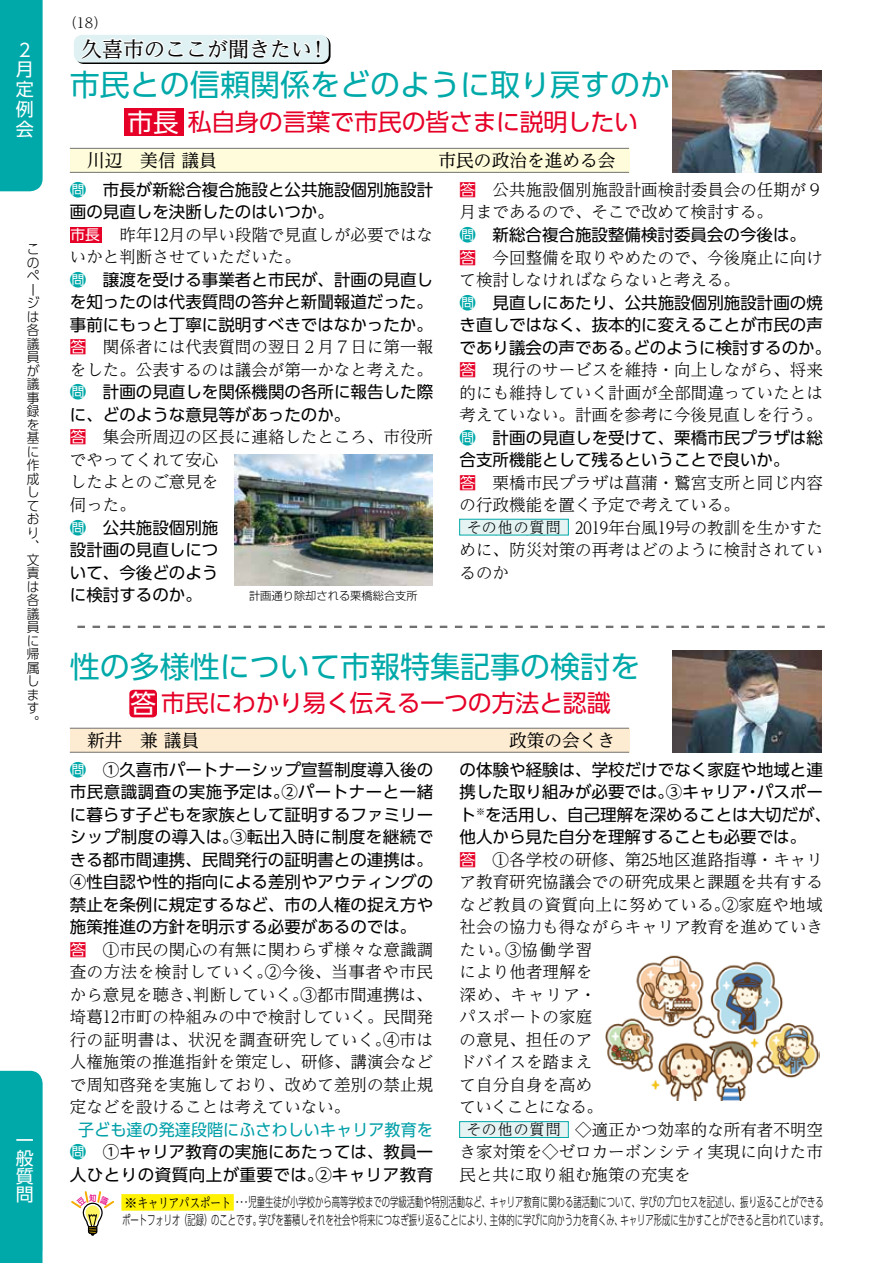
<style>
.page{position:relative;width:893px;height:1263px;background:#fff}
.page>*{position:absolute;margin:0;border:0;box-sizing:border-box;transform-origin:0 0}
.t1{font:30px "UD Shin Go Pro";color:#00a9a9}
.t2{font:24px "UD Shin Go Pro";letter-spacing:-.015em;color:#e60027}
.t3{font:21px "UD Reimin Pro";color:#000}
.t4{font:18px/19.8px "UD Shin Go Pro";color:#fff}
.t5{font:17.7px "UD Reimin Pro";color:#000}
.t6{font:300 16.5px/22.5px "UD Reimin Pro";color:#000}
.t7{font:16.5px/22.5px "UD Shin Go Pro";color:#000}
.t8{font:300 15px "UD Reimin Pro";letter-spacing:.06em;color:#000}
.t9{font:14.25px "UD Shin Go Pro";color:#fff}
.t10{font:300 13.8px "UD Reimin Pro";color:#000}
.t11{font:300 13.5px/13.5px "UD Shin Go Pr 6";color:#000;scale:.95 1}
.t12{font:13.5px "UD Reimin Pro";color:#000}
.t13{font:300 13.2px/18px "UD Shin Go Pro";color:#000}
.t14{font:300 11.25px "Shin Go Pro";color:#000}
.s1{font-size:25.5px;color:#fff}
.s2{color:#00a9a9}
.s3{font-family:"UD Shin Go Pr 6";font-weight:400;color:#e60027}
.s4{color:#009fa8}
</style>
<div class="page">
<div style="left:70px;top:728px;width:559px;height:24px;background:#feecd2"></div>
<svg style="left:77px;top:626px;width:748px;height:2px"></svg>
<img style="left:673px;top:650px;width:149px;height:102px">
<hr style="left:70px;top:728px;width:559px;height:1px;background:#727171">
<hr style="left:70px;top:752px;width:559px;height:1px;background:#727171">
<div style="left:70px;top:148px;width:559px;height:24px;background:#fffcdb"></div>
<hr style="left:70px;top:148px;width:559px;height:1px;background:#727171">
<hr style="left:70px;top:172px;width:559px;height:1px;background:#727171">
<img style="left:673px;top:70px;width:149px;height:102px">
<div style="left:460px;top:1121px;width:108px;height:16px;background:#e5f3f3"></div>
<div style="left:459px;top:1121px;width:109px;height:17px;border:1px solid #00a9a9"></div>
<div style="left:129px;top:690px;width:28px;height:27px;background:#e60027;border-radius:4px"></div>
<svg style="left:121px;top:1194px;width:113px;height:17px;background:#fff107"></svg>
<div style="left:460px;top:519px;width:108px;height:16px;background:#e5f3f3"></div>
<div style="left:70px;top:227px;width:31px;height:15px;background:#e60027"></div>
<div style="left:124px;top:109px;width:60px;height:27px;background:#e60027"></div>
<img style="left:605px;top:955px;width:214px;height:145px">
<img style="left:234px;top:455px;width:198px;height:130px">
<div style="left:0;top:0;width:43px;height:191px;background:#00a9a9"></div>
<div style="left:0;top:1071px;width:43px;height:192px;background:#00a9a9"></div>
<svg style="left:76px;top:36px;width:255px;height:28px"></svg>
<div style="left:74px;top:35px;width:255px;height:28px;background:#e0f1f3;border-radius:9px"></div>
<svg style="left:79px;top:35px;width:242px;height:25px"></svg>
<svg style="left:71px;top:1191px;width:43px;height:45px"></svg>
<p class="t4" style="left:16px;top:39px;width:19px">2月定例会</p>
<p class="t11" style="left:27px;top:242px;width:15px">このページは各議員が議事録を基に作成しており、文責は各議員に帰属します。</p>
<p class="t4" style="left:16px;top:1130px;width:19px;line-height:18px;text-align:justify">一般質問</p>
<p class="t10" style="left:64px;top:12px;width:45px">（18）</p>
<p class="t3" style="left:81px;top:32px;width:249px">久喜市のここが聞きたい！</p>
<h1 class="t1" style="left:70px;top:61px;width:601px">市民との信頼関係をどのように取り戻すのか</h1>
<h2 class="t2" style="left:128px;top:102px;width:512px"><span class="s1">市長</span>私自身の言葉で市民の皆さまに説明したい</h2>
<p class="t5" style="left:87px;top:146px;width:131px">川辺　美信 議員</p>
<p class="t5" style="left:439px;top:146px;width:178px">市民の政治を進める会</p>
<p class="t7" style="left:70px;top:178px;width:365px"><span class="s2">問</span> 市長が新総合複合施設と公共施設個別施設計画の見直しを決断したのはいつか。</p>
<p class="t6" style="left:70px;top:223px;width:365px"><span class="s3">　　</span>　昨年12月の早い段階で見直しが必要ではないかと判断させていただいた。</p>
<p class="t7" style="left:70px;top:268px;width:365px;text-align:justify"><span class="s2">問</span> 譲渡を受ける事業者と市民が、計画の見直しを知ったのは代表質問の答弁と新聞報道だった。事前にもっと丁寧に説明すべきではなかったか。</p>
<p class="t6" style="left:70px;top:335px;width:365px"><span class="s3">答</span>　関係者には代表質問の翌日２月７日に第一報をした。公表するのは議会が第一かなと考えた。</p>
<p class="t7" style="left:70px;top:380px;width:365px"><span class="s2">問</span>　計画の見直しを関係機関の各所に報告した際に、どのような意見等があったのか。</p>
<p class="t6" style="left:70px;top:425px;width:365px"><span class="s3">答</span>　集会所周辺の区長に連絡したところ、市役所でやってくれて安心<br>したよとのご意見を<br>伺った。</p>
<p class="t7" style="left:70px;top:515px;width:150px;text-align:justify"><span class="s2">問</span> 公共施設個別施設計画の見直しについて、今後どのように検討するのか。</p>
<p class="t6" style="left:460px;top:178px;width:365px"><span class="s3">答</span>　公共施設個別施設計画検討委員会の任期が９月まであるので、そこで改めて検討する。</p>
<p class="t7" style="left:460px;top:223px;width:348px"><span class="s2">問</span> 新総合複合施設整備検討委員会の今後は。</p>
<p class="t6" style="left:460px;top:245px;width:365px"><span class="s3">答</span>　今回整備を取りやめたので、今後廃止に向けて検討しなければならないと考える。</p>
<p class="t7" style="left:460px;top:290px;width:373px"><span class="s2">問</span> 見直しにあたり、公共施設個別施設計画の焼き直しではなく、抜本的に変えることが市民の声であり議会の声である。どのように検討するのか。</p>
<p class="t6" style="left:460px;top:358px;width:365px;text-align:justify"><span class="s3">答</span>　現行のサービスを維持・向上しながら、将来的にも維持していく計画が全部間違っていたとは考えていない。計画を参考に今後見直しを行う。</p>
<p class="t7" style="left:460px;top:426px;width:365px"><span class="s2">問</span> 計画の見直しを受けて、栗橋市民プラザは総合支所機能として残るということで良いか。</p>
<p class="t6" style="left:460px;top:470px;width:365px"><span class="s3">答</span>　栗橋市民プラザは菖蒲・鷲宮支所と同じ内容の行政機能を置く予定で考えている。<br>その他の質問　2019年台風19号の教訓を生かすために、防災対策の再考はどのように検討されているのか</p>
<p class="t9" style="left:70px;top:223px;width:31px">市長</p>
<p class="t8" style="left:467px;top:515px;width:96px">その他の質問</p>
<p class="t14" style="left:249px;top:586px;width:170px">計画通り除却される栗橋総合支所</p>
<h1 class="t1" style="left:70px;top:642px;width:571px">性の多様性について市報特集記事の検討を</h1>
<h2 class="t2" style="left:130px;top:684px;width:482px"><span class="s1">答</span>市民にわかり易く伝える一つの方法と認識</h2>
<p class="t5" style="left:87px;top:726px;width:114px">新井　兼 議員</p>
<p class="t5" style="left:509px;top:726px;width:108px">政策の会くき</p>
<p class="t7" style="left:70px;top:758px;width:365px;text-align:justify"><span class="s2">問</span> ①久喜市パートナーシップ宣誓制度導入後の市民意識調査の実施予定は。②パートナーと一緒に暮らす子どもを家族として証明するファミリーシップ制度の導入は。③転出入時に制度を継続できる都市間連携、民間発行の証明書との連携は。④性自認や性的指向による差別やアウティングの禁止を条例に規定するなど、市の人権の捉え方や施策推進の方針を明示する必要があるのでは。</p>
<p class="t6" style="left:70px;top:938px;width:365px;text-align:justify"><span class="s3">答</span>　①市民の関心の有無に関わらず様々な意識調査の方法を検討していく。②今後、当事者や市民から意見を聴き、判断していく。③都市間連携は、埼葛12市町の枠組みの中で検討していく。民間発行の証明書は、状況を調査研究していく。④市は人権施策の推進指針を策定し、研修、講演会などで周知啓発を実施しており、改めて差別の禁止規定などを設けることは考えていない。</p>
<p class="t7" style="left:70px;top:1118px;width:365px;text-align:center"><span class="s4">子ども達の発達段階にふさわしいキャリア教育を</span><span class="s2">問</span> ①キャリア教育の実施にあたっては、教員一人ひとりの資質向上が重要では。②キャリア教育</p>
<p class="t7" style="left:460px;top:758px;width:373px">の体験や経験は、学校だけでなく家庭や地域と連携した取り組みが必要では。③キャリア・パスポート<sup>※</sup>を活用し、自己理解を深めることは大切だが、他人から見た自分を理解することも必要では。</p>
<p class="t6" style="left:460px;top:848px;width:365px"><span class="s3">答</span> ①各学校の研修、第25地区進路指導・キャリア教育研究協議会での研究成果と課題を共有するなど教員の資質向上に努めている。②家庭や地域社会の協力も得ながらキャリア教育を進めていきたい。③協働学習<br>により他者理解を<br>深め、キャリア・<br>パスポートの家庭<br>の意見、担任のア<br>ドバイスを踏まえ<br>て自分自身を高め<br>ていくことになる。<br>その他の質問　◇適正かつ効率的な所有者不明空き家対策を◇ゼロカーボンシティ実現に向けた市民と共に取り組む施策の充実を</p>
<p class="t8" style="left:467px;top:1117px;width:96px">その他の質問</p>
<p class="t13" style="left:122px;top:1193px;width:708px">　　　　　　　　 …児童生徒が小学校から高等学校までの学級活動や特別活動など、キャリア教育に関わる諸活動について、学びのプロセスを記述し、振り返ることができるポートフォリオ（記録）のことです。学びを蓄積しそれを社会や将来につなぎ振り返ることにより、主体的に学びに向かう力を育くみ、キャリア形成に生かすことができると言われています。</p>
<p class="t12" style="left:124px;top:1191px;width:109px">※キャリアパスポート</p>
</div>
